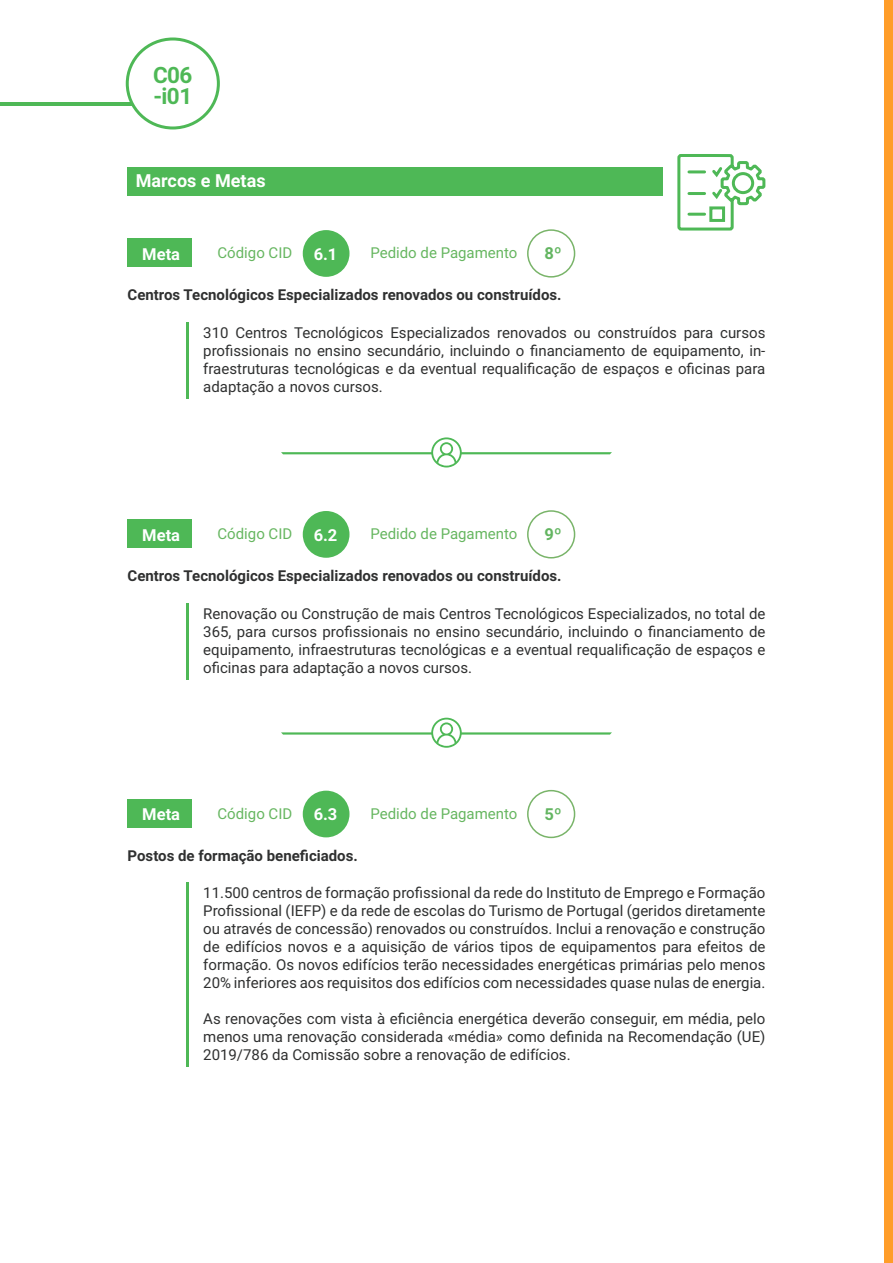
<style>
.page{position:relative;width:893px;height:1263px;background:#fff}
.page>*{position:absolute;margin:0;border:0;box-sizing:border-box;transform-origin:0 0}
.t1{font:700 22.5px "Roboto";letter-spacing:-.025em;color:#4eb856}
.t2{font:700 18px "Roboto";color:#fff}
.t3{font:700 16.5px "Roboto";color:#fff}
.t4{font:700 16.5px "Roboto";color:#63b561}
.t5{font:15px/18px "Roboto";color:#2f3030;text-align:justify}
.t6{font:700 15px "Roboto";color:#2f3030}
.t7{font:15px "Roboto";color:#66b660}
</style>
<div class="page">
<hr style="left:0;top:102px;width:164px;height:4px;background:#4eb856">
<div style="left:127px;top:39px;width:91px;height:89px;background:#fff;border-radius:50%"></div>
<div style="left:126px;top:38px;width:94px;height:91px;border:3px solid #4eb856;border-radius:50%"></div>
<div style="left:884px;top:0;width:9px;height:1263px;background:#ff9d29"></div>
<div style="left:303px;top:230px;width:46px;height:47px;background:#4eb856;border-radius:50%"></div>
<div style="left:303px;top:511px;width:46px;height:47px;background:#4eb856;border-radius:50%"></div>
<div style="left:303px;top:791px;width:46px;height:46px;background:#4eb856;border-radius:50%"></div>
<div style="left:527px;top:229px;width:48px;height:49px;border:2px solid #79b469;border-radius:50%"></div>
<div style="left:527px;top:510px;width:48px;height:48px;border:2px solid #79b469;border-radius:50%"></div>
<div style="left:527px;top:790px;width:48px;height:48px;border:2px solid #79b469;border-radius:50%"></div>
<div style="left:128px;top:239px;width:64px;height:28px;background:#4eb856"></div>
<div style="left:128px;top:519px;width:64px;height:29px;background:#4eb856"></div>
<div style="left:128px;top:799px;width:64px;height:29px;background:#4eb856"></div>
<hr style="left:186px;top:322px;width:3px;height:77px;background:#4eb856">
<hr style="left:186px;top:603px;width:3px;height:77px;background:#4eb856">
<hr style="left:186px;top:882px;width:3px;height:185px;background:#4eb856">
<div style="left:127px;top:167px;width:536px;height:28px;background:#4eb856"></div>
<svg style="left:677px;top:154px;width:89px;height:77px"></svg>
<svg style="left:281px;top:437px;width:331px;height:30px"></svg>
<svg style="left:281px;top:718px;width:331px;height:30px"></svg>
<p class="t1" style="left:153px;top:59px;width:41px">C06</p>
<p class="t1" style="left:153px;top:80px;width:40px">-i01</p>
<p class="t2" style="left:136px;top:168px;width:131px">Marcos e Metas</p>
<p class="t3" style="left:142px;top:242px;width:39px">Meta</p>
<p class="t7" style="left:218px;top:243px;width:76px">Código CID</p>
<p class="t3" style="left:314px;top:242px;width:25px">6.1</p>
<p class="t7" style="left:370px;top:243px;width:149px">Pedido de Pagamento</p>
<p class="t4" style="left:545px;top:242px;width:19px">8º</p>
<p class="t6" style="left:128px;top:284px;width:435px">Centros Tecnológicos Especializados renovados ou construídos.</p>
<p class="t5" style="left:203px;top:323px;width:564px">310 Centros Tecnológicos Especializados renovados ou construídos para cursos profissionais no ensino secundário, incluindo o financiamento de equipamento, in&shy;fraestruturas tecnológicas e da eventual requalificação de espaços e oficinas para adaptação a novos cursos.</p>
<p class="t3" style="left:142px;top:523px;width:39px">Meta</p>
<p class="t7" style="left:218px;top:523px;width:76px">Código CID</p>
<p class="t3" style="left:314px;top:523px;width:25px">6.2</p>
<p class="t7" style="left:370px;top:523px;width:149px">Pedido de Pagamento</p>
<p class="t4" style="left:545px;top:523px;width:19px">9º</p>
<p class="t6" style="left:128px;top:565px;width:435px">Centros Tecnológicos Especializados renovados ou construídos.</p>
<p class="t5" style="left:203px;top:604px;width:564px">Renovação ou Construção de mais Centros Tecnológicos Especializados, no total de 365, para cursos profissionais no ensino secundário, incluindo o financiamento de equipamento, infraestruturas tecnológicas e a eventual requalificação de espaços e oficinas para adaptação a novos cursos.</p>
<p class="t3" style="left:142px;top:803px;width:39px">Meta</p>
<p class="t7" style="left:218px;top:803px;width:76px">Código CID</p>
<p class="t3" style="left:314px;top:803px;width:25px">6.3</p>
<p class="t7" style="left:370px;top:803px;width:149px">Pedido de Pagamento</p>
<p class="t4" style="left:545px;top:802px;width:19px">5º</p>
<p class="t6" style="left:128px;top:845px;width:232px">Postos de formação beneficiados.</p>
<p class="t5" style="left:203px;top:883px;width:564px">11.500 centros de formação profissional da rede do Instituto de Emprego e Formação Profissional (IEFP) e da rede de escolas do Turismo de Portugal (geridos diretamente ou através de concessão) renovados ou construídos. Inclui a renovação e construção de edifícios novos e a aquisição de vários tipos de equipamentos para efeitos de formação. Os novos edifícios terão necessidades energéticas primárias pelo menos 20% inferiores aos requisitos dos edifícios com necessidades quase nulas de energia.</p>
<p class="t5" style="left:203px;top:1009px;width:564px">As renovações com vista à eficiência energética deverão conseguir, em média, pelo menos uma renovação considerada «média» como definida na Recomendação (UE)<br>2019/786 da Comissão sobre a renovação de edifícios.</p>
</div>
